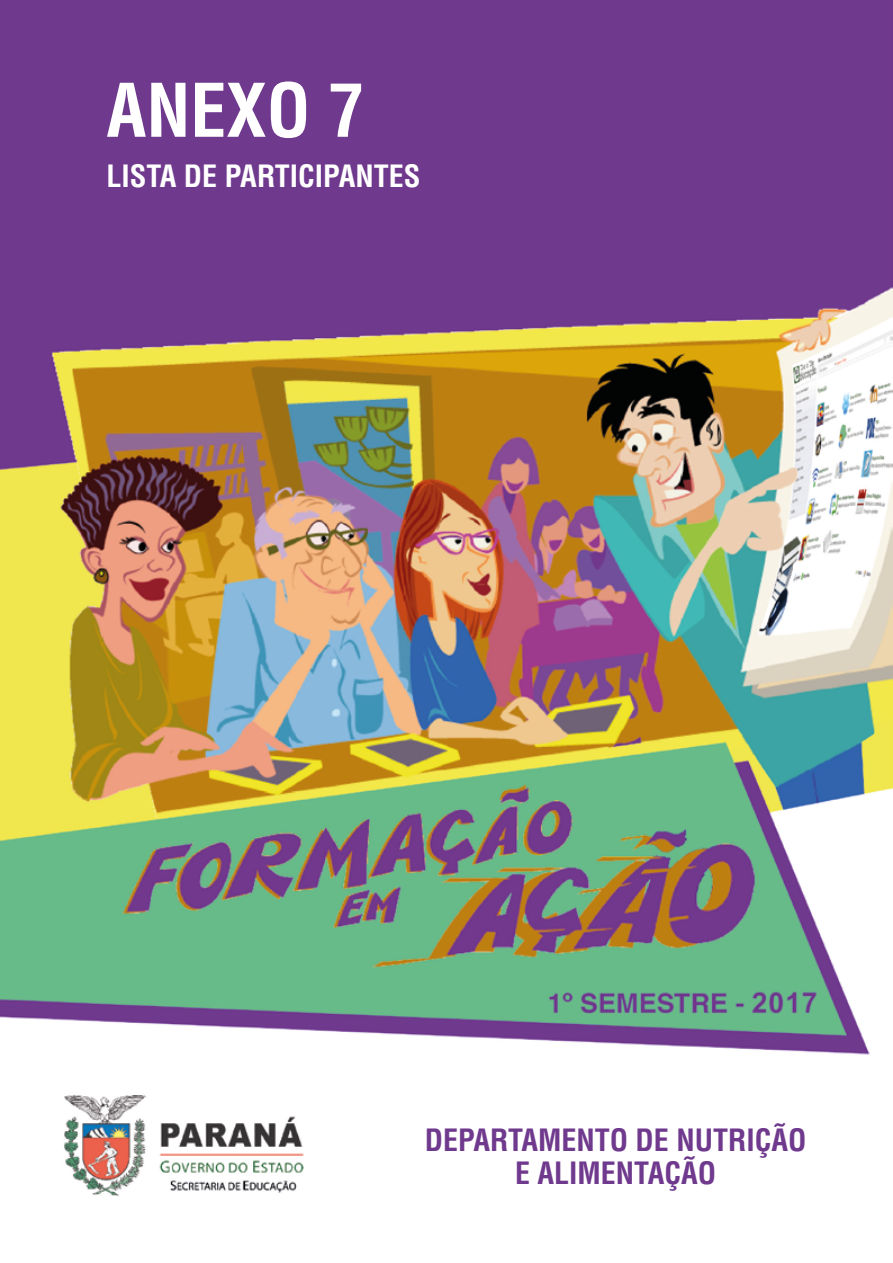
<style>
.page{position:relative;width:893px;height:1263px;background:#fff}
.page>*{position:absolute;margin:0;border:0;box-sizing:border-box;transform-origin:0 0}
.t1{font:700 condensed 72px "Helvetica LT Std";color:#fff}
.t2{font:700 condensed 30px/33px "Helvetica LT Std";color:#6f398d;text-align:center}
.t3{font:700 condensed 30px "Helvetica LT Std";color:#fff}
</style>
<div class="page">
<img style="left:0;top:0;width:893px;height:1197px">
<div style="left:434px;top:26px;width:410px;height:133px;background:#6f398d"></div>
<h1 class="t1" style="left:106px;top:65px;width:260px">ANEXO 7</h1>
<p class="t3" style="left:106px;top:157px;width:316px">LISTA DE PARTICIPANTES</p>
<p class="t2" style="left:425px;top:1123px;width:383px">DEPARTAMENTO DE NUTRIÇÃO<br>E ALIMENTAÇÃO</p>
</div>
